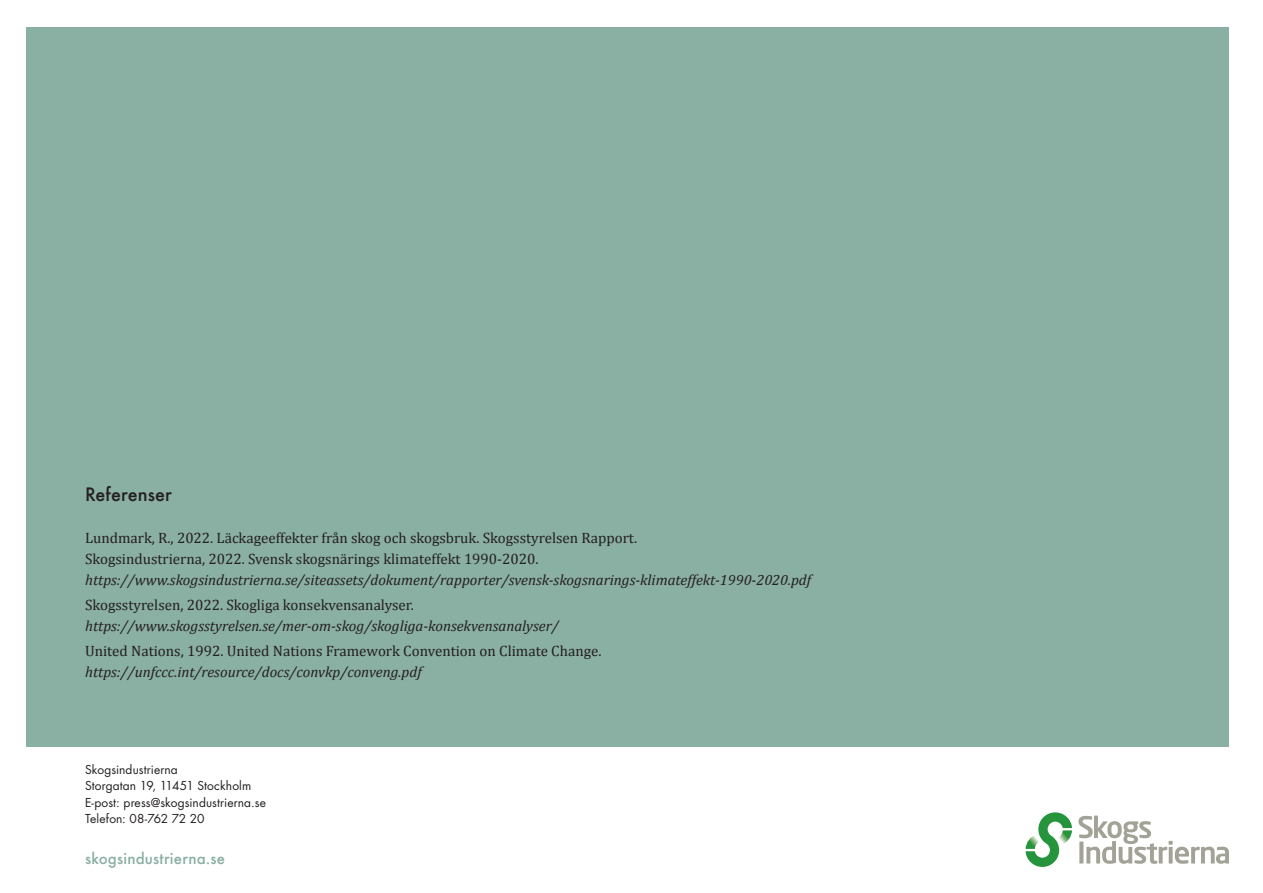
<style>
.page{position:relative;width:1263px;height:893px;background:#fff}
.page>*{position:absolute;margin:0;border:0;box-sizing:border-box;transform-origin:0 0}
.Underrubbe{font:500 18px "Futura";letter-spacing:.005em;color:#231f20}
.Bröd{font:italic 15px/21px "Cambria";color:#231f20}
.Bröd-2{font:15px "Cambria";color:#231f20}
.Kapitelrubrik{font:500 15px "Futura";letter-spacing:.015em;color:#8aafa3}
.Kapitelrubrik-2{font:12px "Futura Std";letter-spacing:.01em;color:#231f20}
.s1{font-style:normal}
</style>
<div class="page">
<div style="left:27px;top:27px;width:1202px;height:719px;background:#8aafa3"></div>
<svg style="left:1025px;top:812px;width:204px;height:55px"></svg>
<p class="Underrubbe" style="left:85px;top:482px;width:88px">Referenser</p>
<p class="Bröd-2" style="left:85px;top:529px;width:554px">Lundmark, R., 2022. Läckageeffekter från skog och skogsbruk. Skogsstyrelsen Rapport.</p>
<p class="Bröd" style="left:85px;top:547px;width:728px"><span class="s1">Skogsindustrierna, 2022. Svensk skogsnärings klimateffekt 1990-2020. </span>https://www.skogsindustrierna.se/siteassets/dokument/rapporter/svensk-skogsnarings-klimateffekt-1990-2020.pdf</p>
<p class="Bröd-2" style="left:85px;top:596px;width:330px">Skogsstyrelsen, 2022. Skogliga konsekvensanalyser.</p>
<p class="Bröd" style="left:85px;top:615px;width:475px">https://www.skogsstyrelsen.se/mer-om-skog/skogliga-konsekvensanalyser/</p>
<p class="Bröd-2" style="left:85px;top:642px;width:518px">United Nations, 1992. United Nations Framework Convention on Climate Change.</p>
<p class="Bröd" style="left:85px;top:661px;width:338px">https://unfccc.int/resource/docs/convkp/conveng.pdf</p>
<p class="Kapitelrubrik-2" style="left:85px;top:762px;width:94px">Skogsindustrierna</p>
<p class="Kapitelrubrik-2" style="left:85px;top:778px;width:168px">Storgatan 19, 11451 Stockholm</p>
<p class="Kapitelrubrik-2" style="left:85px;top:795px;width:182px">E-post: press@skogsindustrierna. se</p>
<p class="Kapitelrubrik-2" style="left:85px;top:811px;width:121px">Telefon: 08-762 72 20</p>
<p class="Kapitelrubrik" style="left:85px;top:849px;width:142px">skogsindustrierna.se</p>
</div>
